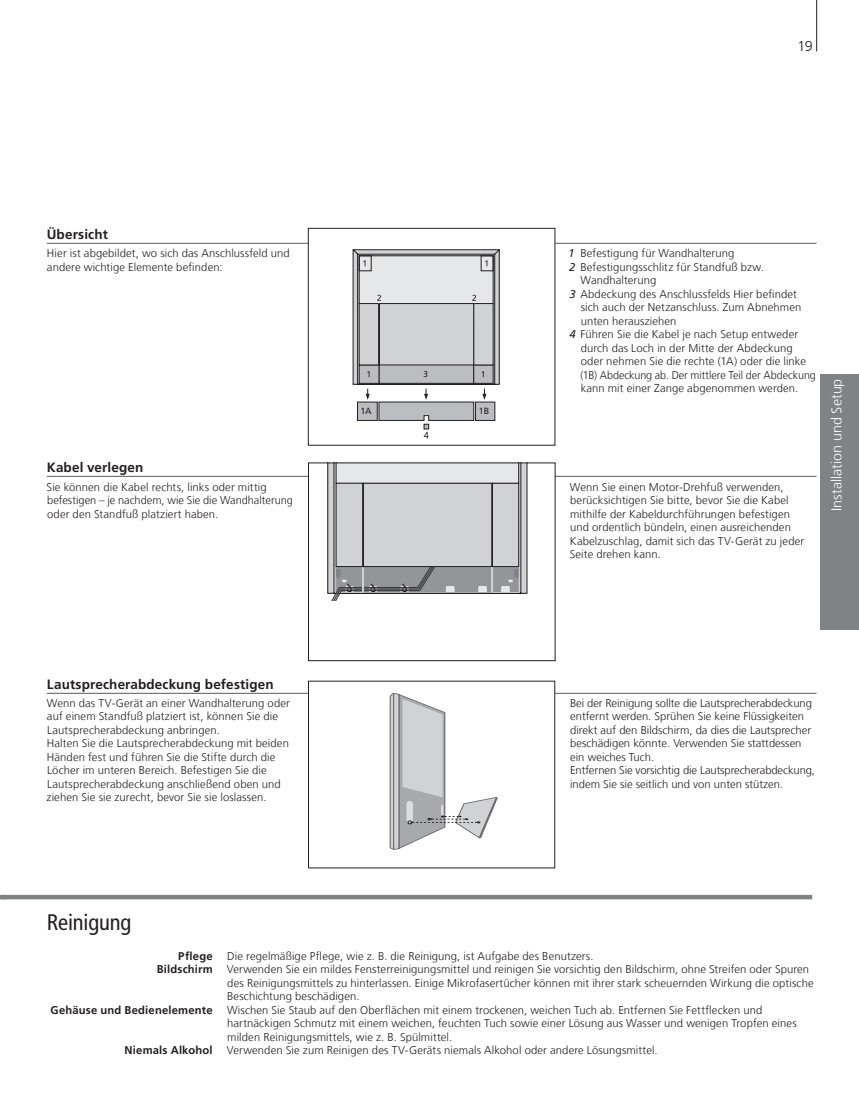
<style>
.page{position:relative;width:859px;height:1110px;background:#fff}
.page>*{position:absolute;margin:0;border:0;box-sizing:border-box;transform-origin:0 0}
.t1{font:condensed 22.5px "Frutiger LT Com";letter-spacing:-.005em;color:#231f20}
.t2{font:300 14.25px "Frutiger LT Com";color:#fff}
.t3{font:300 14.25px "Frutiger LT Com";color:#231f20}
.t4{font:700 13.5px "Frutiger LT Com";letter-spacing:.01em;color:#231f20}
.t5{font:300 11.25px/13.5px "Frutiger LT Com";letter-spacing:.01em;color:#231f20}
.t6{font:700 11.25px/13.5px "Frutiger LT Com";letter-spacing:.015em;color:#231f20;text-align:right}
.t7{font:300 11.25px "Frutiger LT Com";letter-spacing:.01em;color:#231f20;scale:.96 1}
.t8{font:9px "Frutiger LT Com";color:#231f20}
.s1{font-weight:400;font-style:italic}
</style>
<div class="page">
<hr style="left:2px;top:895px;width:810px;height:4px;background:#808285">
<div style="left:821px;top:374px;width:38px;height:255px;background:#808285"></div>
<hr style="left:47px;top:476px;width:769px;height:1px;background:#6c6d70">
<hr style="left:47px;top:243px;width:769px;height:1px;background:#6c6d70">
<hr style="left:47px;top:693px;width:769px;height:1px;background:#6c6d70">
<div style="left:308px;top:228px;width:247px;height:217px;background:#fff"></div>
<svg style="left:353px;top:250px;width:146px;height:188px"></svg>
<div style="left:308px;top:228px;width:247px;height:217px;border:1px solid #231f20"></div>
<div style="left:308px;top:463px;width:247px;height:198px;background:#fff"></div>
<svg style="left:327px;top:465px;width:200px;height:136px;background:#c1c2c4"></svg>
<div style="left:308px;top:463px;width:247px;height:198px;border:1px solid #231f20"></div>
<div style="left:308px;top:681px;width:247px;height:187px;background:#fff"></div>
<svg style="left:390px;top:693px;width:108px;height:157px"></svg>
<div style="left:308px;top:681px;width:247px;height:187px;border:1px solid #231f20"></div>
<hr style="left:816px;top:0;width:1px;height:51px;background:#231f20">
<p class="t3" style="left:797px;top:38px;width:17px">19</p>
<p class="t4" style="left:47px;top:227px;width:63px">Übersicht</p>
<p class="t5" style="left:47px;top:247px;width:244px">Hier ist abgebildet, wo sich das Anschlussfeld und andere wichtige Elemente befinden:</p>
<p class="t4" style="left:47px;top:459px;width:98px">Kabel verlegen</p>
<p class="t5" style="left:47px;top:480px;width:248px">Sie können die Kabel rechts, links oder mittig befestigen – je nachdem, wie Sie die Wandhalterung oder den Standfuß platziert haben.</p>
<p class="t8" style="left:360px;top:406px;width:13px">1A</p>
<p class="t8" style="left:479px;top:405px;width:12px">1B</p>
<p class="t5" style="left:568px;top:247px;width:167px"><span class="s1">1</span> Befestigung für Wandhalterung</p>
<p class="t5" style="left:569px;top:260px;width:196px"><span class="s1">2</span> Befestigungsschlitz für Standfuß bzw.</p>
<p class="t5" style="left:581px;top:274px;width:77px">Wandhalterung</p>
<p class="t5" style="left:569px;top:287px;width:229px"><span class="s1">3</span> Abdeckung des Anschlussfelds Hier befindet</p>
<p class="t5" style="left:581px;top:301px;width:222px">sich auch der Netzanschluss. Zum Abnehmen</p>
<p class="t5" style="left:581px;top:314px;width:97px">unten herausziehen</p>
<p class="t5" style="left:569px;top:328px;width:230px"><span class="s1">4</span> Führen Sie die Kabel je nach Setup entweder</p>
<p class="t5" style="left:581px;top:341px;width:213px">durch das Loch in der Mitte der Abdeckung</p>
<p class="t5" style="left:581px;top:355px;width:227px">oder nehmen Sie die rechte (1A) oder die linke</p>
<p class="t7" style="left:580px;top:368px;width:247px">(1B) Abdeckung ab. Der mittlere Teil der Abdeckung</p>
<p class="t5" style="left:581px;top:382px;width:219px">kann mit einer Zange abgenommen werden.</p>
<p class="t5" style="left:570px;top:480px;width:236px">Wenn Sie einen Motor-Drehfuß verwenden, berücksichtigen Sie bitte, bevor Sie die Kabel mithilfe der Kabeldurchführungen befestigen und ordentlich bündeln, einen ausreichenden Kabelzuschlag, damit sich das TV-Gerät zu jeder Seite drehen kann.</p>
<p class="t2" style="left:828px;top:511px;width:134px;rotate:-90deg">Installation und Setup</p>
<p class="t4" style="left:47px;top:676px;width:228px">Lautsprecherabdeckung befestigen</p>
<p class="t5" style="left:47px;top:696px;width:245px">Wenn das TV-Gerät an einer Wandhalterung oder auf einem Standfuß platziert ist, können Sie die Lautsprecherabdeckung anbringen.<br>Halten Sie die Lautsprecherabdeckung mit beiden Händen fest und führen Sie die Stifte durch die Löcher im unteren Bereich. Befestigen Sie die Lautsprecherabdeckung anschließend oben und ziehen Sie sie zurecht, bevor Sie sie loslassen.</p>
<p class="t5" style="left:570px;top:696px;width:247px">Bei der Reinigung sollte die Lautsprecherabdeckung entfernt werden. Sprühen Sie keine Flüssigkeiten direkt auf den Bildschirm, da dies die Lautsprecher beschädigen könnte. Verwenden Sie stattdessen ein weiches Tuch.<br>Entfernen Sie vorsichtig die Lautsprecherabdeckung, indem Sie sie seitlich und von unten stützen.</p>
<h1 class="t1" style="left:47px;top:909px;width:86px">Reinigung</h1>
<p class="t6" style="left:157px;top:949px;width:57px">Pflege<br>Bildschirm</p>
<p class="t6" style="left:51px;top:1003px;width:163px">Gehäuse und Bedienelemente</p>
<p class="t6" style="left:125px;top:1044px;width:90px">Niemals Alkohol</p>
<p class="t5" style="left:227px;top:949px;width:588px">Die regelmäßige Pflege, wie z. B. die Reinigung, ist Aufgabe des Benutzers.<br>Verwenden Sie ein mildes Fensterreinigungsmittel und reinigen Sie vorsichtig den Bildschirm, ohne Streifen oder Spuren des Reinigungsmittels zu hinterlassen. Einige Mikrofasertücher können mit ihrer stark scheuernden Wirkung die optische Beschichtung beschädigen.<br>Wischen Sie Staub auf den Oberflächen mit einem trockenen, weichen Tuch ab. Entfernen Sie Fettflecken und hartnäckigen Schmutz mit einem weichen, feuchten Tuch sowie einer Lösung aus Wasser und wenigen Tropfen eines milden Reinigungsmittels, wie z. B. Spülmittel.<br>Verwenden Sie zum Reinigen des TV-Geräts niemals Alkohol oder andere Lösungsmittel.</p>
</div>
